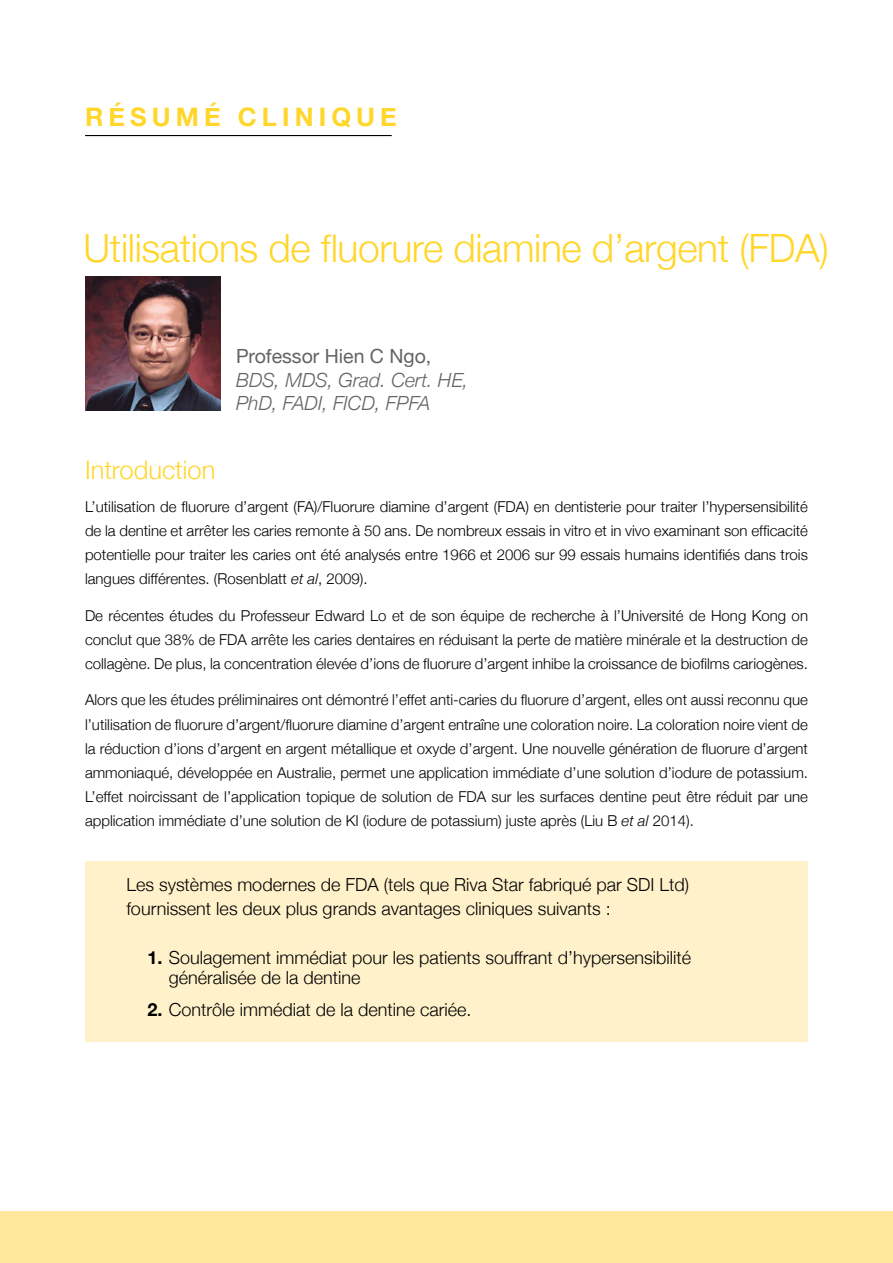
<style>
.page{position:relative;width:893px;height:1263px;background:#fff}
.page>*{position:absolute;margin:0;border:0;box-sizing:border-box;transform-origin:0 0}
.t1{font:300 39px "Helvetica Neue";letter-spacing:-.01em;color:#ffd629}
.t2{font:700 25.5px "Helvetica Neue";letter-spacing:.2em;color:#ffd629}
.t3{font:300 25.5px "Helvetica Neue";color:#ffd629}
.t4{font:italic 300 19.5px/23.4px "Helvetica Neue";color:#636466}
.t5{font:19.5px "Helvetica Neue";color:#636466}
.t6{font:300 18px/24px "Helvetica Neue";color:#000}
.t7{font:300 15px/24px "Helvetica Neue";color:#000;text-align:justify}
.s1{font-style:italic}
.s2{font-weight:700}
</style>
<div class="page">
<div style="left:85px;top:861px;width:723px;height:181px;background:#fff2cb"></div>
<hr style="left:85px;top:135px;width:307px;height:1px;background:#000">
<div style="left:0;top:1212px;width:893px;height:51px;background:#ffe89c"></div>
<img style="left:85px;top:276px;width:136px;height:134px">
<h2 class="t2" style="left:85px;top:94px;width:313px">RÉSUMÉ CLINIQUE</h2>
<h1 class="t1" style="left:84px;top:217px;width:747px">Utilisations de fluorure diamine d’argent (FDA)</h1>
<h3 class="t5" style="left:236px;top:340px;width:197px">Professor Hien C Ngo,</h3>
<h3 class="t4" style="left:236px;top:367px;width:234px">BDS, MDS, Grad. Cert. HE,<br>PhD, FADI, FICD, FPFA</h3>
<h2 class="t3" style="left:85px;top:450px;width:132px">Introduction</h2>
<p class="t7" style="left:85px;top:494px;width:724px">L’utilisation de fluorure d’argent (FA)/Fluorure diamine d’argent (FDA) en dentisterie pour traiter l’hypersensibilité de la dentine et arrêter les caries remonte à 50 ans. De nombreux essais in vitro et in vivo examinant son efficacité potentielle pour traiter les caries ont été analysés entre 1966 et 2006 sur 99 essais humains identifiés dans trois langues différentes. (Rosenblatt <span class="s1">et al</span>, 2009).</p>
<p class="t7" style="left:85px;top:602px;width:724px">De récentes études du Professeur Edward Lo et de son équipe de recherche à l’Université de Hong Kong on conclut que 38% de FDA arrête les caries dentaires en réduisant la perte de matière minérale et la destruction de collagène. De plus, la concentration élevée d’ions de fluorure d’argent inhibe la croissance de biofilms cariogènes.</p>
<p class="t7" style="left:85px;top:687px;width:724px">Alors que les études préliminaires ont démontré l’effet anti-caries du fluorure d’argent, elles ont aussi reconnu que l’utilisation de fluorure d’argent/fluorure diamine d’argent entraîne une coloration noire. La coloration noire vient de la réduction d’ions d’argent en argent métallique et oxyde d’argent. Une nouvelle génération de fluorure d’argent ammoniaqué, développée en Australie, permet une application immédiate d’une solution d’iodure de potassium.<br>L’effet noircissant de l’application topique de solution de FDA sur les surfaces dentine peut être réduit par une application immédiate d’une solution de KI (iodure de potassium) juste après (Liu B <span class="s1">et al</span> 2014).</p>
<p class="t6" style="left:126px;top:872px;width:564px">Les systèmes modernes de FDA (tels que Riva Star fabriqué par SDI Ltd) fournissent les deux plus grands avantages cliniques suivants :</p>
<p class="t6" style="left:169px;top:947px;width:524px;line-height:19.5px;text-indent:-21px"><span class="s2">1.</span> Soulagement immédiat pour les patients souffrant d’hypersensibilité généralisée de la dentine</p>
<p class="t6" style="left:148px;top:997px;width:326px"><span class="s2">2.</span> Contrôle immédiat de la dentine cariée.</p>
</div>
